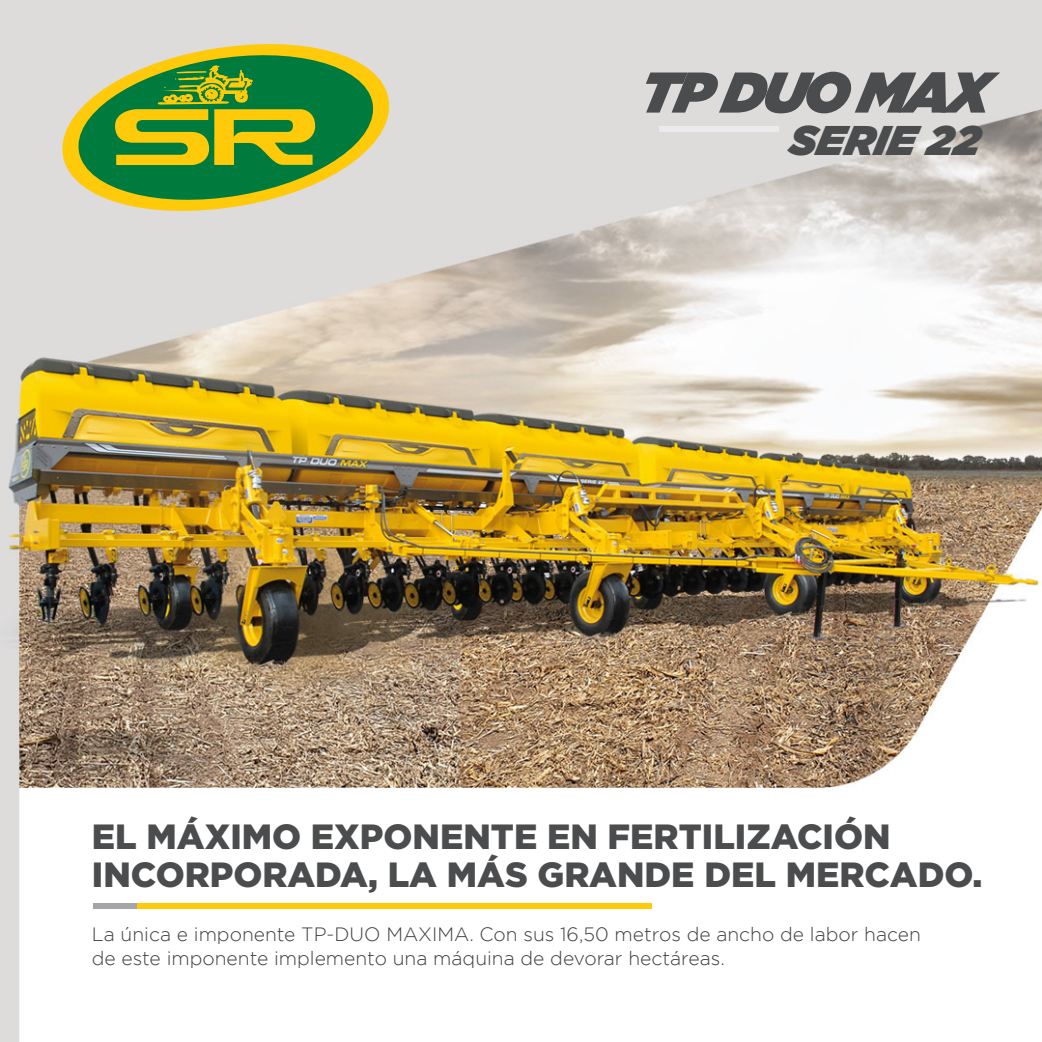
<style>
.page{position:relative;width:1042px;height:1042px;background:#fff}
.page>*{position:absolute;margin:0;border:0;box-sizing:border-box;transform-origin:0 0}
.t1{font:italic 900 57.23px "Gotham";letter-spacing:-.05em;color:#4b4c4d}
.t2{font:italic 900 41.48px "Gotham";color:#4b4c4d}
.t3{font:900 35px/38.5px "Gotham";color:#4b4c4d}
.t4{font:300 19.25px/24.5px "Gotham";color:#3e3e3f}
</style>
<div class="page">
<img style="left:0;top:0;width:1042px;height:1042px">
<div style="left:54px;top:33px;width:343px;height:189px;background:#dddcda"></div>
<svg style="left:71px;top:46px;width:309px;height:163px;background:#85ad60"></svg>
<svg style="left:115px;top:65px;width:200px;height:100px;background:#76a028"></svg>
<div style="left:93px;top:903px;width:559px;height:5px;background:#feca0a"></div>
<div style="left:93px;top:903px;width:43px;height:5px;background:#a4a5a9"></div>
<div style="left:659px;top:126px;width:120px;height:6px;background:#ebebed"></div>
<h1 class="t1" style="left:638px;top:59px;width:352px">TP DUO MAX</h1>
<h2 class="t2" style="left:788px;top:116px;width:192px">SERIE 22</h2>
<h3 class="t3" style="left:92px;top:816px;width:892px">EL MÁXIMO EXPONENTE EN FERTILIZACIÓN<br>INCORPORADA, LA MÁS GRANDE DEL MERCADO.</h3>
<p class="t4" style="left:92px;top:921px;width:830px">La única e imponente TP-DUO MAXIMA. Con sus 16,50 metros de ancho de labor hacen de este imponente implemento una máquina de devorar hectáreas.</p>
</div>
